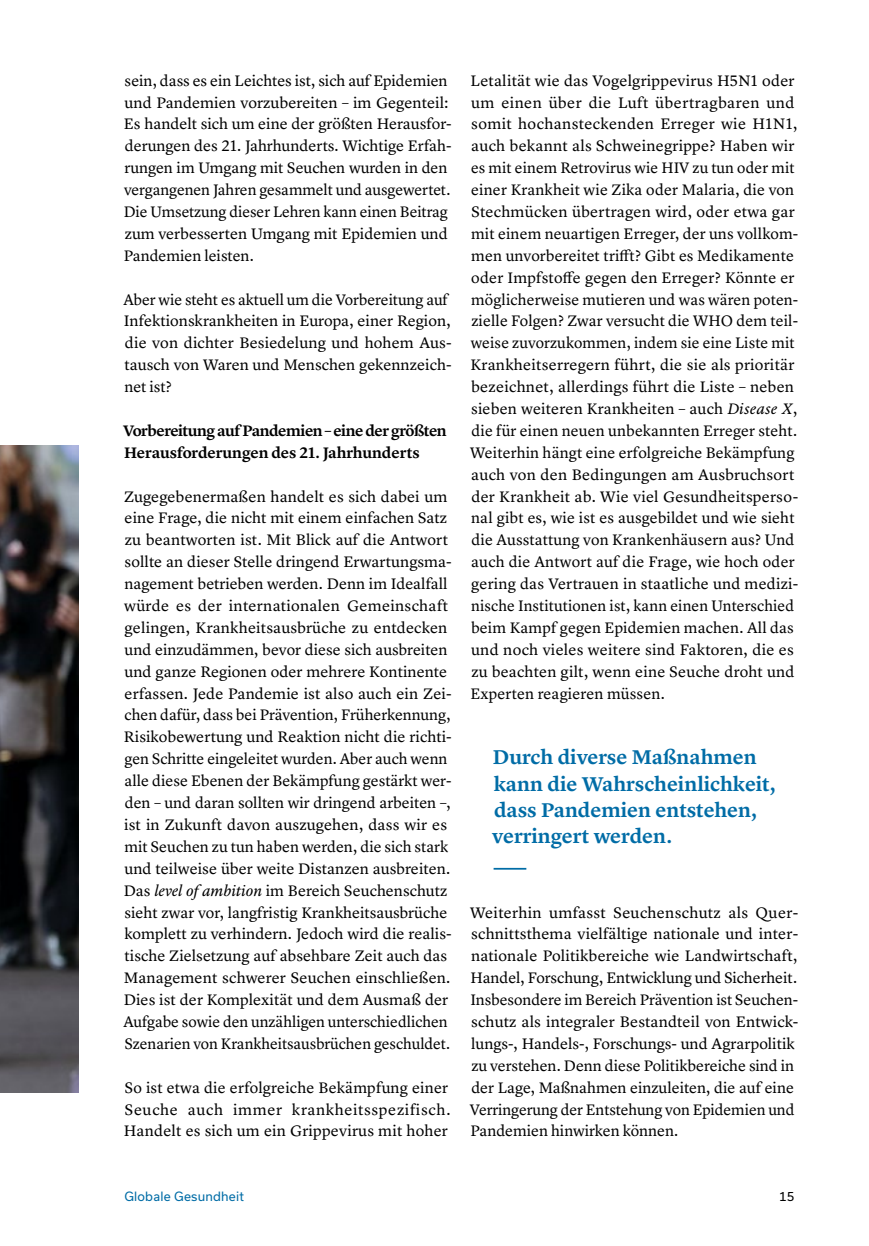
<style>
.page{position:relative;width:869px;height:1246px;background:#fff}
.page>*{position:absolute;margin:0;border:0;box-sizing:border-box;transform-origin:0 0}
.t1{font:600 20.65px/26.2px "Lyon Text";color:#006ca6}
.t2{font:15.75px/21.9px "Lyon Text";letter-spacing:.005em;color:#000}
.t3{font:600 15.75px/21.9px "Lyon Text";letter-spacing:-.03em;color:#000}
.t4{font:12.25px "Usual";letter-spacing:.015em;color:#006ca6}
.t5{font:12.25px "Usual";color:#000}
.s1{font-style:italic}
</style>
<div class="page">
<hr style="left:493px;top:867px;width:33px;height:2px;background:#006ca6">
<img style="left:0;top:446px;width:78px;height:646px">
<p class="t2" style="left:124px;top:68px;width:329px">sein, dass es ein Leichtes ist, sich auf Epidemien und Pandemien vorzubereiten – im Gegenteil:<br>Es handelt sich um eine der größten Herausfor&shy;derungen des 21. Jahrhunderts. Wichtige Erfah&shy;rungen im Umgang mit Seuchen wurden in den vergangenen Jahren gesammelt und ausgewertet.<br>Die Umsetzung dieser Lehren kann einen Beitrag zum verbesserten Umgang mit Epidemien und Pandemien leisten.</p>
<p class="t2" style="left:123px;top:287px;width:330px">Aber wie steht es aktuell um die Vorbereitung auf Infektionskrankheiten in Europa, einer Region, die von dichter Besiedelung und hohem Aus&shy;tausch von Waren und Menschen gekennzeich&shy;net ist?</p>
<p class="t3" style="left:123px;top:418px;width:325px">Vorbereitung auf Pandemien – eine der größten<br>Herausforderungen des 21. Jahrhunderts</p>
<p class="t2" style="left:123px;top:484px;width:330px">Zugegebenermaßen handelt es sich dabei um eine Frage, die nicht mit einem einfachen Satz zu beantworten ist. Mit Blick auf die Antwort sollte an dieser Stelle dringend Erwartungsma&shy;nagement betrieben werden. Denn im Idealfall würde es der internationalen Gemeinschaft gelingen, Krankheitsausbrüche zu entdecken und einzudämmen, bevor diese sich ausbreiten und ganze Regionen oder mehrere Kontinente erfassen. Jede Pandemie ist also auch ein Zei&shy;chen dafür, dass bei Prävention, Früherkennung, Risikobewertung und Reaktion nicht die richti&shy;gen Schritte eingeleitet wurden. Aber auch wenn alle diese Ebenen der Bekämpfung gestärkt wer&shy;den – und daran sollten wir dringend arbeiten –, ist in Zukunft davon auszugehen, dass wir es mit Seuchen zu tun haben werden, die sich stark und teilweise über weite Distanzen ausbreiten.<br>Das <span class="s1">level of ambition</span> im Bereich Seuchenschutz sieht zwar vor, langfristig Krankheitsausbrüche komplett zu verhindern. Jedoch wird die realis&shy;tische Zielsetzung auf absehbare Zeit auch das Management schwerer Seuchen einschließen.<br>Dies ist der Komplexität und dem Ausmaß der Aufgabe sowie den unzähligen unterschiedlichen Szenarien von Krankheitsausbrüchen geschuldet.</p>
<p class="t2" style="left:124px;top:1074px;width:328px">So ist etwa die erfolgreiche Bekämpfung einer<br>Seuche auch immer krankheitsspezifisch.<br>Handelt es sich um ein Grippevirus mit hoher</p>
<p class="t2" style="left:470px;top:68px;width:329px">Letalität wie das Vogelgrippevirus H5N1 oder um einen über die Luft übertragbaren und somit hochansteckenden Erreger wie H1N1, auch bekannt als Schweinegrippe? Haben wir es mit einem Retrovirus wie HIV zu tun oder mit einer Krankheit wie Zika oder Malaria, die von Stechmücken übertragen wird, oder etwa gar mit einem neuartigen Erreger, der uns vollkom&shy;men unvorbereitet trifft? Gibt es Medikamente oder Impfstoffe gegen den Erreger? Könnte er möglicherweise mutieren und was wären poten&shy;zielle Folgen? Zwar versucht die WHO dem teil&shy;weise zuvorzukommen, indem sie eine Liste mit Krankheitserregern führt, die sie als prioritär bezeichnet, allerdings führt die Liste – neben sieben weiteren Krankheiten – auch <span class="s1">Disease X</span>, die für einen neuen unbekannten Erreger steht.<br>Weiterhin hängt eine erfolgreiche Bekämpfung auch von den Bedingungen am Ausbruchsort der Krankheit ab. Wie viel Gesundheitsperso&shy;nal gibt es, wie ist es ausgebildet und wie sieht die Ausstattung von Krankenhäusern aus? Und auch die Antwort auf die Frage, wie hoch oder gering das Vertrauen in staatliche und medizi&shy;nische Institutionen ist, kann einen Unterschied beim Kampf gegen Epidemien machen. All das und noch vieles weitere sind Faktoren, die es zu beachten gilt, wenn eine Seuche droht und Experten reagieren müssen.</p>
<h1 class="t1" style="left:492px;top:742px;width:285px">Durch diverse Maßnahmen kann die Wahrscheinlichkeit, dass Pandemien entstehen, verringert werden.</h1>
<p class="t2" style="left:469px;top:899px;width:330px">Weiterhin umfasst Seuchenschutz als Quer&shy;schnittsthema vielfältige nationale und inter&shy;nationale Politikbereiche wie Landwirtschaft, Handel, Forschung, Entwicklung und Sicherheit.<br>Insbesondere im Bereich Prävention ist Seuchen&shy;schutz als integraler Bestandteil von Entwick&shy;lungs-, Handels-, Forschungs- und Agrarpolitik zu verstehen. Denn diese Politikbereiche sind in der Lage, Maßnahmen einzuleiten, die auf eine Verringerung der Entstehung von Epidemien und Pandemien hinwirken können.</p>
<p class="t4" style="left:124px;top:1188px;width:121px">Globale Gesundheit</p>
<p class="t5" style="left:778px;top:1188px;width:17px">15</p>
</div>
